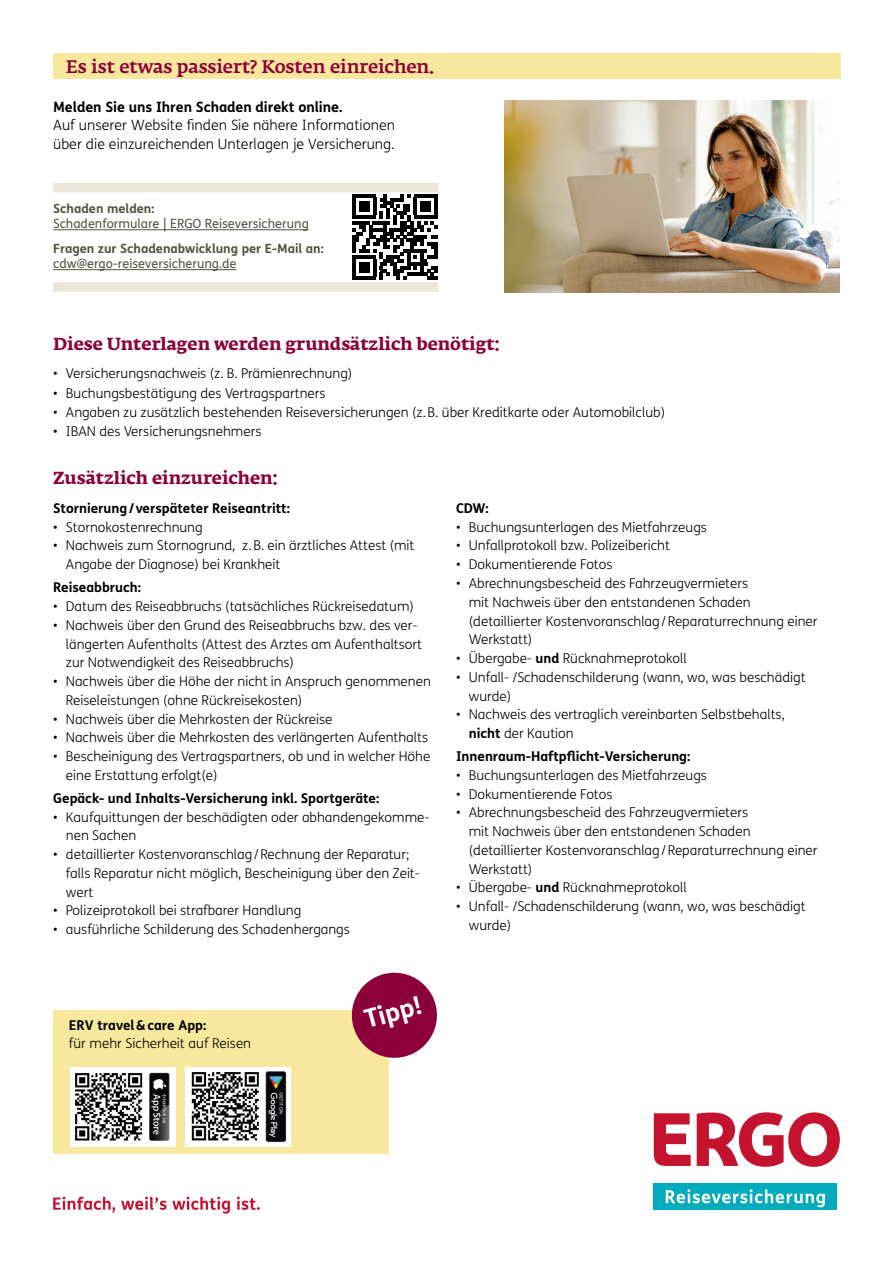
<style>
.page{position:relative;width:893px;height:1263px;background:#fff}
.page>*{position:absolute;margin:0;border:0;box-sizing:border-box;transform-origin:0 0}
.t1{font:700 25.5px "FS Me";color:#fff}
.Headline_Fedra_Medium_40pt{font:500 18px "Fedra Serif A Pro";letter-spacing:-.005em;color:#8e0038}
.Intro_1_Fedra_Book_11_5pt{font:700 17.25px "Fedra Serif A Pro";color:#8b003a}
.Intro_FS_Me_Light_13_5pt{font:300 14.25px/18.8px "FS Me";color:#000}
.Intro_1_Fedra_Book_11_5pt-2{font:300 13.5px/18.8px "FS Me";color:#000}
.Intro_1_Fedra_Book_11_5pt-3{font:700 13.5px "FS Me";color:#000}
.Intro_FS_Me_Light_13_5pt-2{font:300 13.5px/18px "FS Me";color:#000}
.Intro_FS_Me_Light_13_5pt-3{font:700 12.75px/15.8px "FS Me";color:#545241}
.Intro_FS_Me_Light_13_5pt-4{font:12.75px/15.8px "FS Me";color:#545241}
.s1{font-weight:700}
.s2{font-weight:400}
</style>
<div class="page">
<svg style="left:53px;top:1197px;width:207px;height:17px"></svg>
<svg style="left:697px;top:1112px;width:143px;height:55px"></svg>
<svg style="left:654px;top:1113px;width:37px;height:53px"></svg>
<div style="left:654px;top:1183px;width:183px;height:27px;background:#00abbd"></div>
<svg style="left:666px;top:1189px;width:159px;height:18px"></svg>
<div style="left:53px;top:53px;width:788px;height:26px;background:#f8e89d"></div>
<div style="left:53px;top:282px;width:385px;height:10px;background:#ebe6d8"></div>
<div style="left:53px;top:183px;width:385px;height:9px;background:#ebe6d8"></div>
<hr style="left:53px;top:229px;width:256px;height:1px;background:#545241">
<hr style="left:53px;top:269px;width:184px;height:1px;background:#545241">
<svg style="left:352px;top:194px;width:85px;height:85px"></svg>
<hr style="left:352px;top:276px;width:24px;height:3px;background:#000">
<div style="left:359px;top:262px;width:10px;height:11px;background:#000"></div>
<div style="left:53px;top:1010px;width:336px;height:143px;background:#f8e89d"></div>
<img style="left:70px;top:1067px;width:106px;height:80px">
<img style="left:186px;top:1068px;width:105px;height:78px">
<svg style="left:351px;top:972px;width:86px;height:86px"></svg>
<img style="left:504px;top:101px;width:336px;height:191px">
<p class="Headline_Fedra_Medium_40pt" style="left:66px;top:56px;width:369px">Es ist etwas passiert? Kosten einreichen.</p>
<p class="Intro_FS_Me_Light_13_5pt" style="left:53px;top:97px;width:343px"><span class="s1">Melden Sie uns Ihren Schaden direkt online.<br></span>Auf unserer Website finden Sie nähere Informationen über die einzureichenden Unterlagen je Versicherung.</p>
<p class="Intro_FS_Me_Light_13_5pt-4" style="left:53px;top:200px;width:257px"><span class="s1">Schaden melden:<br></span>Schadenformulare | ERGO Reiseversicherung</p>
<p class="Intro_FS_Me_Light_13_5pt-3" style="left:53px;top:240px;width:272px">Fragen zur Schadenabwicklung per E-Mail an: <span class="s2">cdw@ergo-reiseversicherung.de</span></p>
<p class="Intro_1_Fedra_Book_11_5pt" style="left:53px;top:334px;width:448px">Diese Unterlagen werden grundsätzlich benötigt:</p>
<p class="Intro_1_Fedra_Book_11_5pt-2" style="left:53px;top:364px;width:301px">• Versicherungsnachweis (z. B. Prämienrechnung)</p>
<p class="Intro_1_Fedra_Book_11_5pt-2" style="left:53px;top:383px;width:274px">• Buchungsbestätigung des Vertragspartners</p>
<p class="Intro_1_Fedra_Book_11_5pt-2" style="left:53px;top:402px;width:613px">• Angaben zu zusätzlich bestehenden Reiseversicherungen (z.B. über Kreditkarte oder Automobilclub)</p>
<p class="Intro_1_Fedra_Book_11_5pt-2" style="left:53px;top:421px;width:210px">• IBAN des Versicherungsnehmers</p>
<p class="Intro_1_Fedra_Book_11_5pt" style="left:53px;top:468px;width:226px">Zusätzlich einzureichen:</p>
<p class="Intro_1_Fedra_Book_11_5pt-3" style="left:53px;top:498px;width:238px">Stornierung/verspäteter Reiseantritt:</p>
<p class="Intro_1_Fedra_Book_11_5pt-2" style="left:53px;top:517px;width:151px">• Stornokostenrechnung</p>
<p class="Intro_1_Fedra_Book_11_5pt-2" style="left:66px;top:536px;width:350px;text-indent:-13px">• Nachweis zum Stornogrund, z.B. ein ärztliches Attest (mit<br>Angabe der Diagnose) bei Krankheit</p>
<p class="Intro_1_Fedra_Book_11_5pt-3" style="left:53px;top:577px;width:89px">Reiseabbruch:</p>
<p class="Intro_1_Fedra_Book_11_5pt-2" style="left:53px;top:596px;width:362px">• Datum des Reiseabbruchs (tatsächliches Rückreisedatum)</p>
<p class="Intro_1_Fedra_Book_11_5pt-2" style="left:66px;top:615px;width:358px;text-indent:-13px">• Nachweis über den Grund des Reiseabbruchs bzw. des ver&shy;längerten Aufenthalts (Attest des Arztes am Aufenthaltsort zur Notwendigkeit des Reiseabbruchs)</p>
<p class="Intro_1_Fedra_Book_11_5pt-2" style="left:66px;top:671px;width:366px;text-indent:-13px">• Nachweis über die Höhe der nicht in Anspruch genommenen<br>Reiseleistungen (ohne Rückreisekosten)</p>
<p class="Intro_1_Fedra_Book_11_5pt-2" style="left:53px;top:709px;width:281px">• Nachweis über die Mehrkosten der Rückreise</p>
<p class="Intro_1_Fedra_Book_11_5pt-2" style="left:53px;top:728px;width:376px">• Nachweis über die Mehrkosten des verlängerten Aufenthalts</p>
<p class="Intro_1_Fedra_Book_11_5pt-2" style="left:66px;top:746px;width:366px;text-indent:-13px">• Bescheinigung des Vertragspartners, ob und in welcher Höhe eine Erstattung erfolgt(e)</p>
<p class="Intro_1_Fedra_Book_11_5pt-3" style="left:53px;top:787px;width:328px">Gepäck- und Inhalts-Versicherung inkl. Sportgeräte:</p>
<p class="Intro_1_Fedra_Book_11_5pt-2" style="left:66px;top:807px;width:365px;text-indent:-13px">• Kaufquittungen der beschädigten oder abhandengekomme&shy;nen Sachen</p>
<p class="Intro_1_Fedra_Book_11_5pt-2" style="left:66px;top:844px;width:356px;text-indent:-13px">• detaillierter Kostenvoranschlag/Rechnung der Reparatur; falls Reparatur nicht möglich, Bescheinigung über den Zeit&shy;wert</p>
<p class="Intro_1_Fedra_Book_11_5pt-2" style="left:53px;top:901px;width:250px">• Polizeiprotokoll bei strafbarer Handlung</p>
<p class="Intro_1_Fedra_Book_11_5pt-2" style="left:53px;top:920px;width:298px">• ausführliche Schilderung des Schadenhergangs</p>
<p class="Intro_1_Fedra_Book_11_5pt-3" style="left:456px;top:498px;width:34px">CDW:</p>
<p class="Intro_1_Fedra_Book_11_5pt-2" style="left:456px;top:517px;width:252px">• Buchungsunterlagen des Mietfahrzeugs</p>
<p class="Intro_1_Fedra_Book_11_5pt-2" style="left:456px;top:536px;width:215px">• Unfallprotokoll bzw. Polizeibericht</p>
<p class="Intro_1_Fedra_Book_11_5pt-2" style="left:456px;top:555px;width:158px">• Dokumentierende Fotos</p>
<p class="Intro_1_Fedra_Book_11_5pt-2" style="left:469px;top:573px;width:350px;text-indent:-13px">• Abrechnungsbescheid des Fahrzeugvermieters<br>mit Nachweis über den entstandenen Schaden (detaillierter Kostenvoranschlag/Reparaturrechnung einer Werkstatt)</p>
<p class="Intro_1_Fedra_Book_11_5pt-2" style="left:456px;top:648px;width:232px">• Übergabe- <span class="s1">und</span> Rücknahmeprotokoll</p>
<p class="Intro_1_Fedra_Book_11_5pt-2" style="left:469px;top:667px;width:338px;text-indent:-13px">• Unfall- /Schadenschilderung (wann, wo, was beschädigt wurde)</p>
<p class="Intro_1_Fedra_Book_11_5pt-2" style="left:469px;top:705px;width:318px;text-indent:-13px">• Nachweis des vertraglich vereinbarten Selbstbehalts, <span class="s1">nicht</span> der Kaution</p>
<p class="Intro_1_Fedra_Book_11_5pt-3" style="left:456px;top:746px;width:236px">Innenraum-Haftpflicht-Versicherung:</p>
<p class="Intro_1_Fedra_Book_11_5pt-2" style="left:456px;top:765px;width:252px">• Buchungsunterlagen des Mietfahrzeugs</p>
<p class="Intro_1_Fedra_Book_11_5pt-2" style="left:456px;top:784px;width:158px">• Dokumentierende Fotos</p>
<p class="Intro_1_Fedra_Book_11_5pt-2" style="left:469px;top:803px;width:350px;text-indent:-13px">• Abrechnungsbescheid des Fahrzeugvermieters<br>mit Nachweis über den entstandenen Schaden (detaillierter Kostenvoranschlag/Reparaturrechnung einer Werkstatt)</p>
<p class="Intro_1_Fedra_Book_11_5pt-2" style="left:456px;top:878px;width:232px">• Übergabe- <span class="s1">und</span> Rücknahmeprotokoll</p>
<p class="Intro_1_Fedra_Book_11_5pt-2" style="left:469px;top:896px;width:338px;text-indent:-13px">• Unfall- /Schadenschilderung (wann, wo, was beschädigt wurde)</p>
<p class="Intro_FS_Me_Light_13_5pt-2" style="left:69px;top:1016px;width:184px"><span class="s1">ERV travel&amp;care App:<br></span>für mehr Sicherheit auf Reisen</p>
<p class="t1" style="left:360px;top:1001px;width:60px;rotate:-15deg">Tipp!</p>
</div>
